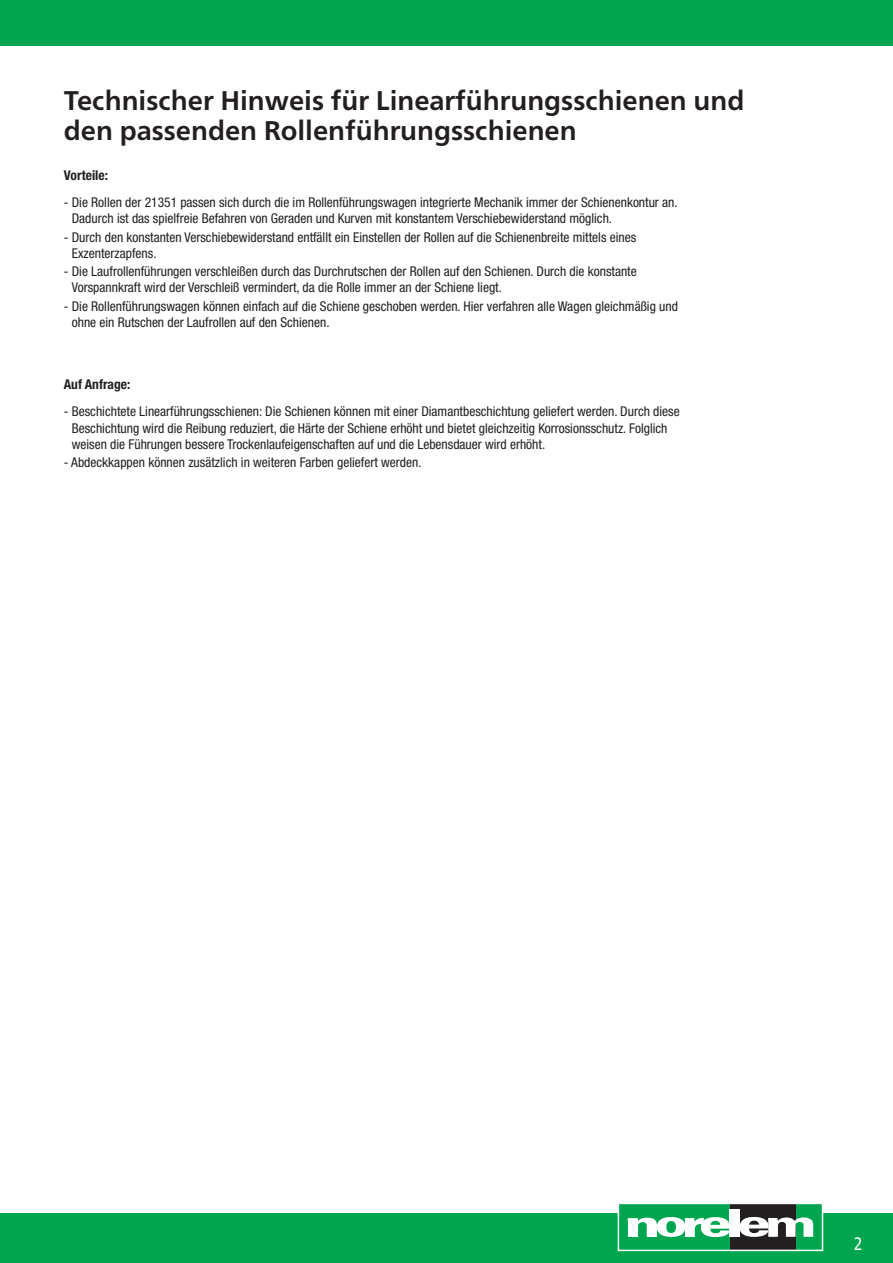
<style>
.page{position:relative;width:893px;height:1263px;background:#fff}
.page>*{position:absolute;margin:0;border:0;box-sizing:border-box;transform-origin:0 0}
.t1{font:700 27px/30px "Frutiger Neue LTW1 G";color:#231f20}
.t2{font:18px "Frutiger Neue LTW1 G";color:#fff;scale:.81 1}
.t3{font:condensed 13.5px/16.2px "Helvetica Neue LTW1 G";color:#231f20}
.t4{font:700 condensed 13.5px "Helvetica Neue LTW1 G";color:#231f20}
</style>
<div class="page">
<div style="left:0;top:0;width:893px;height:46px;background:#00a54f"></div>
<div style="left:0;top:1213px;width:893px;height:50px;background:#00a54f"></div>
<div style="left:618px;top:1203px;width:204px;height:47px;background:#00a54f"></div>
<div style="left:730px;top:1203px;width:65px;height:47px;background:#231f20"></div>
<svg style="left:628px;top:1217px;width:102px;height:20px"></svg>
<div style="left:730px;top:1209px;width:10px;height:28px;background:#fff"></div>
<svg style="left:740px;top:1217px;width:73px;height:20px"></svg>
<div style="left:618px;top:1203px;width:205px;height:48px;border:2px solid #fff"></div>
<h1 class="t1" style="left:64px;top:85px;width:682px">Technischer Hinweis für Linearführungsschienen und den passenden Rollenführungsschienen</h1>
<p class="t4" style="left:64px;top:167px;width:46px">Vorteile:</p>
<p class="t3" style="left:72px;top:194px;width:607px;text-indent:-8px">- Die Rollen der 21351 passen sich durch die im Rollenführungswagen integrierte Mechanik immer der Schienenkontur an.<br>Dadurch ist das spielfreie Befahren von Geraden und Kurven mit konstantem Verschiebewiderstand möglich.</p>
<p class="t3" style="left:72px;top:229px;width:566px;text-indent:-8px">- Durch den konstanten Verschiebewiderstand entfällt ein Einstellen der Rollen auf die Schienenbreite mittels eines<br>Exzenterzapfens.</p>
<p class="t3" style="left:72px;top:263px;width:566px;text-indent:-8px">- Die Laufrollenführungen verschleißen durch das Durchrutschen der Rollen auf den Schienen. Durch die konstante<br>Vorspannkraft wird der Verschleiß vermindert, da die Rolle immer an der Schiene liegt.</p>
<p class="t3" style="left:72px;top:298px;width:608px;text-indent:-8px">- Die Rollenführungswagen können einfach auf die Schiene geschoben werden. Hier verfahren alle Wagen gleichmäßig und ohne ein Rutschen der Laufrollen auf den Schienen.</p>
<p class="t4" style="left:64px;top:376px;width:68px">Auf Anfrage:</p>
<p class="t3" style="left:72px;top:404px;width:609px;text-indent:-8px">- Beschichtete Linearführungsschienen: Die Schienen können mit einer Diamantbeschichtung geliefert werden. Durch diese<br>Beschichtung wird die Reibung reduziert, die Härte der Schiene erhöht und bietet gleichzeitig Korrosionsschutz. Folglich weisen die Führungen bessere Trockenlaufeigenschaften auf und die Lebensdauer wird erhöht.</p>
<p class="t3" style="left:64px;top:454px;width:359px">- Abdeckkappen können zusätzlich in weiteren Farben geliefert werden.</p>
<h2 class="t2" style="left:854px;top:1230px;width:12px">2</h2>
</div>
